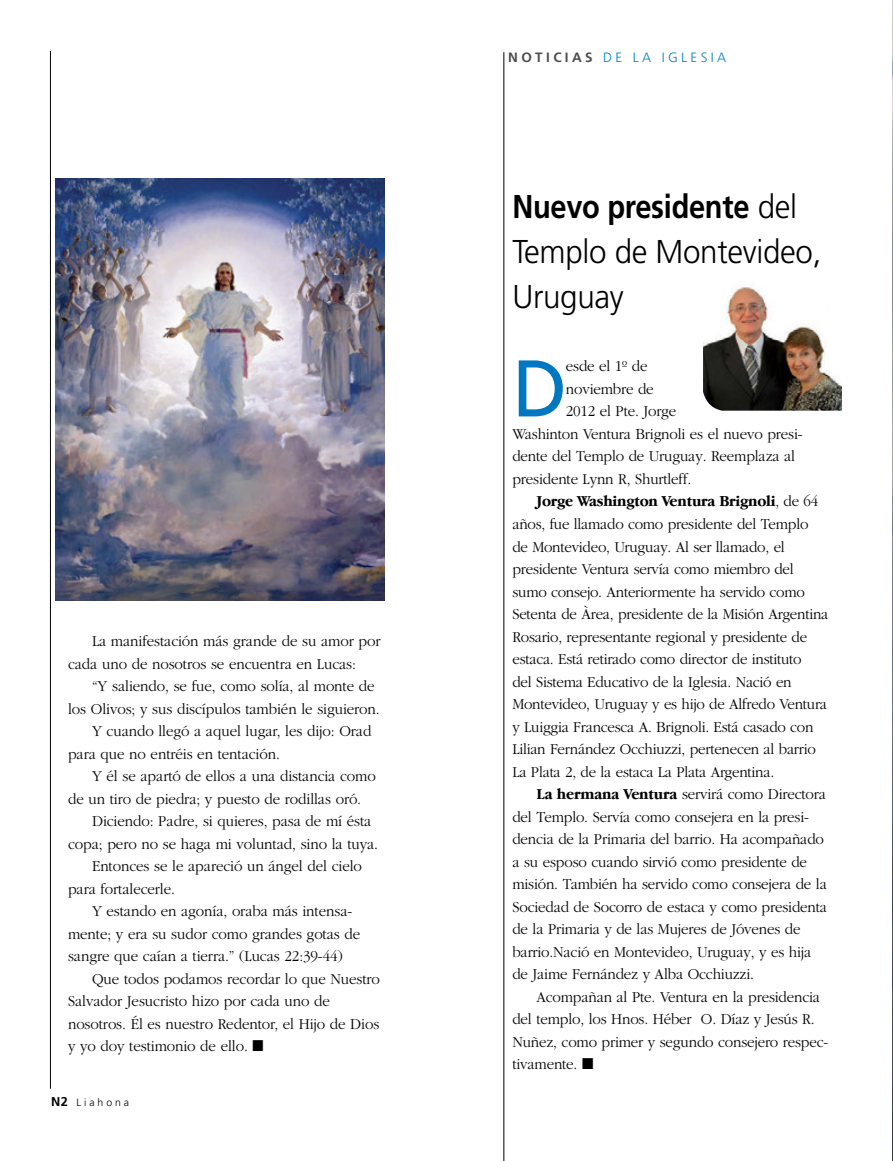
<style>
.page{position:relative;width:893px;height:1161px;background:#fff}
.page>*{position:absolute;margin:0;border:0;box-sizing:border-box;transform-origin:0 0}
.t1{font:80.25px "Frutiger";color:#0077c1;scale:.95 1}
.t2{font:300 33px/45px "Frutiger";letter-spacing:-.01em;color:#000;scale:.95 1}
.t3{font:300 15.75px/22.5px "Garamond";letter-spacing:-.01em;color:#000;scale:.95 1}
.t4{font:700 15.75px "Garamond IT Cby BT";letter-spacing:-.015em;color:#000;scale:.95 1}
.t5{font:700 13.5px "Frutiger";letter-spacing:.25em;color:#4d4d4f}
.t6{font:300 13.5px "Frutiger";letter-spacing:.25em;color:#0084c7}
.t7{font:300 10.5px "Frutiger";letter-spacing:.28em;color:#000}
.s1{font-weight:700;font-size:12.75px}
.s2{font-weight:300;color:#0084c7}
.s3{font-weight:700}
.s4{font-family:"Garamond";font-weight:300}
.s5{font-family:"Garamond IT Cby BT";font-weight:700}
</style>
<div class="page">
<img style="left:892px;top:0;width:1px;height:1161px">
<hr style="left:50px;top:51px;width:1px;height:1038px;background:#000">
<img style="left:55px;top:179px;width:330px;height:421px">
<img style="left:703px;top:287px;width:139px;height:124px">
<hr style="left:504px;top:52px;width:1px;height:1109px;background:#000">
<p class="t3" style="left:68px;top:630px;width:330px;text-indent:24px">La manifestación más grande de su amor por cada uno de nosotros se encuentra en Lucas:</p>
<p class="t3" style="left:92px;top:675px;width:299px">“Y saliendo, se fue, como solía, al monte de</p>
<p class="t3" style="left:68px;top:697px;width:330px">los Olivos; y sus discípulos también le siguieron.</p>
<p class="t3" style="left:92px;top:720px;width:296px">Y cuando llegó a aquel lugar, les dijo: Orad</p>
<p class="t3" style="left:68px;top:742px;width:225px">para que no entréis en tentación.</p>
<p class="t3" style="left:92px;top:765px;width:300px">Y él se apartó de ellos a una distancia como</p>
<p class="t3" style="left:68px;top:787px;width:310px">de un tiro de piedra; y puesto de rodillas oró.</p>
<p class="t3" style="left:92px;top:810px;width:296px">Diciendo: Padre, si quieres, pasa de mí ésta</p>
<p class="t3" style="left:68px;top:832px;width:328px">copa; pero no se haga mi voluntad, sino la tuya.</p>
<p class="t3" style="left:92px;top:855px;width:286px">Entonces se le apareció un ángel del cielo</p>
<p class="t3" style="left:68px;top:877px;width:114px">para fortalecerle.</p>
<p class="t3" style="left:92px;top:900px;width:275px">Y estando en agonía, oraba más intensa-</p>
<p class="t3" style="left:68px;top:922px;width:309px">mente; y era su sudor como grandes gotas de</p>
<p class="t3" style="left:68px;top:945px;width:291px">sangre que caían a tierra.” (Lucas 22:39-44)</p>
<p class="t3" style="left:92px;top:967px;width:305px">Que todos podamos recordar lo que Nuestro</p>
<p class="t3" style="left:68px;top:990px;width:277px">Salvador Jesucristo hizo por cada uno de</p>
<p class="t3" style="left:68px;top:1012px;width:329px">nosotros. Él es nuestro Redentor, el Hijo de Dios</p>
<p class="t3" style="left:68px;top:1035px;width:207px">y yo doy testimonio de ello. ■</p>
<p class="t7" style="left:51px;top:1096px;width:80px"><span class="s1">N2</span> Liahona</p>
<p class="t5" style="left:508px;top:49px;width:135px">NOTICIAS <span class="s2">d e la</span></p>
<p class="t6" style="left:662px;top:49px;width:64px">igl es ia</p>
<h2 class="t2" style="left:512px;top:184px;width:327px"><span class="s3">Nuevo presidente</span> del<br>Templo de Montevideo,<br>Uruguay</h2>
<h1 class="t1" style="left:512px;top:341px;width:59px">D</h1>
<p class="t3" style="left:566px;top:355px;width:87px">esde el 1º de</p>
<p class="t3" style="left:566px;top:378px;width:94px">noviembre de</p>
<p class="t3" style="left:566px;top:400px;width:118px">2012 el Pte. Jorge</p>
<p class="t3" style="left:512px;top:423px;width:307px">Washinton Ventura Brignoli es el nuevo presi-</p>
<p class="t3" style="left:512px;top:445px;width:299px">dente del Templo de Uruguay. Reemplaza al</p>
<p class="t3" style="left:512px;top:468px;width:190px">presidente Lynn R, Shurtleff.</p>
<p class="t4" style="left:536px;top:493px;width:298px">Jorge Washington Ventura Brignoli<span class="s4">, de 64</span></p>
<p class="t3" style="left:512px;top:513px;width:334px">años, fue llamado como presidente del Templo<br>de Montevideo, Uruguay. Al ser llamado, el presidente Ventura servía como miembro del sumo consejo. Anteriormente ha servido como Setenta de Àrea, presidente de la Misión Argentina Rosario, representante regional y presidente de estaca. Está retirado como director de instituto<br>del Sistema Educativo de la Iglesia. Nació en Montevideo, Uruguay y es hijo de Alfredo Ventura y Luiggia Francesca A. Brignoli. Está casado con Lilian Fernández Occhiuzzi, pertenecen al barrio La Plata 2, de la estaca La Plata Argentina.</p>
<p class="t3" style="left:512px;top:783px;width:333px;text-indent:24px"><span class="s5">La hermana Ventura</span> servirá como Directora del Templo. Servía como consejera en la presi&shy;dencia de la Primaria del barrio. Ha acompañado a su esposo cuando sirvió como presidente de misión. También ha servido como consejera de la Sociedad de Socorro de estaca y como presidenta de la Primaria y de las Mujeres de Jóvenes de barrio.Nació en Montevideo, Uruguay, y es hija de Jaime Fernández y Alba Occhiuzzi.</p>
<p class="t3" style="left:512px;top:985px;width:334px;text-indent:24px">Acompañan al Pte. Ventura en la presidencia del templo, los Hnos. Héber O. Díaz y Jesús R.<br>Nuñez, como primer y segundo consejero respec&shy;tivamente. ■</p>
</div>
